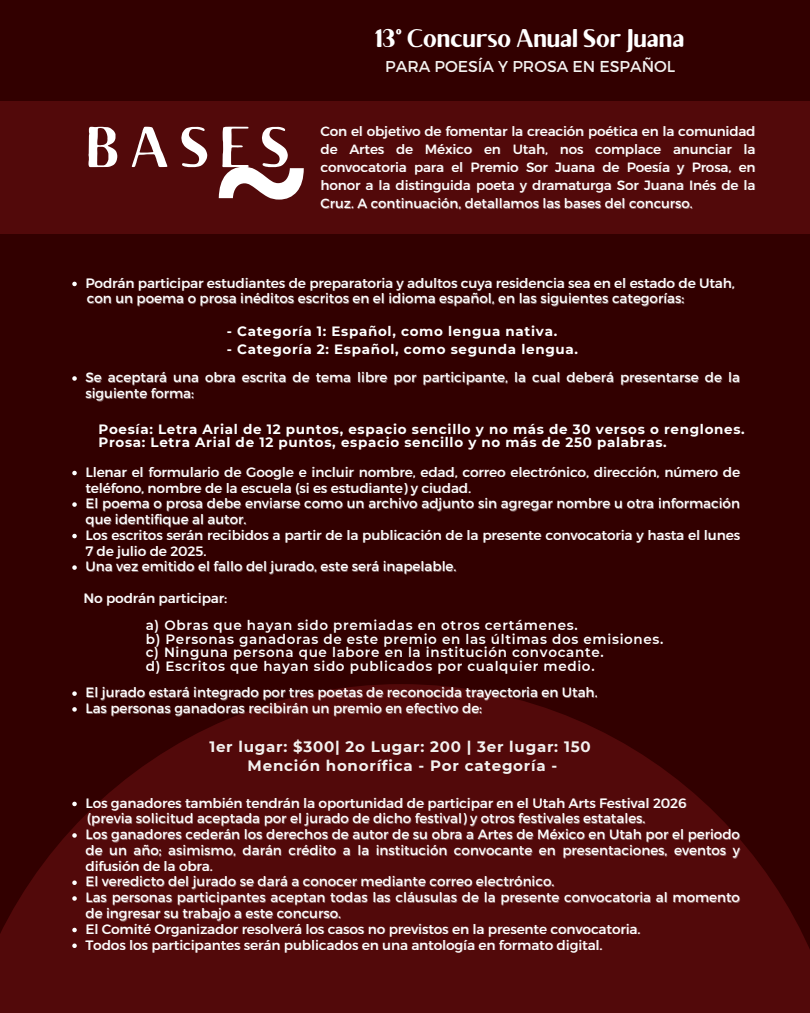
<style>
.page{position:relative;width:810px;height:1013px;background:#fff}
.page>*{position:absolute;margin:0;border:0;box-sizing:border-box;transform-origin:0 0}
.t1{font:600 176.4px "Montserrat";color:#fff}
.t2{font:57.7px "Brixton Sans TC";letter-spacing:.205em;color:#fff}
.t3{font:700 25.7px "Brixton Sans TC";color:#fff}
.t4{font:15.7px "Montserrat";color:#f3f1ef}
.t5{font:700 15.1px/19.5px "Montserrat";letter-spacing:.05em;color:#f3f1ef;text-align:center}
.t6{font:13.5px/15.8px "Montserrat";color:#fff}
.t7{font:700 13.5px/13.5px "Montserrat";letter-spacing:.05em;color:#fff}
.t8{font:600 13.5px/13.5px "Montserrat";letter-spacing:.05em;color:#fff}
.t9{font:13.3px/18px "Montserrat";color:#fff;text-align:justify}
</style>
<div class="page">
<div style="left:0;top:0;width:810px;height:1012px;background:#320000"></div>
<svg style="left:0;top:684px;width:810px;height:328px;fill:#52090a"></svg>
<svg style="left:72px;top:282px;width:5px;height:4px"></svg>
<svg style="left:72px;top:376px;width:5px;height:5px"></svg>
<svg style="left:72px;top:471px;width:5px;height:4px"></svg>
<svg style="left:72px;top:502px;width:5px;height:5px"></svg>
<svg style="left:72px;top:534px;width:5px;height:4px"></svg>
<svg style="left:72px;top:565px;width:5px;height:5px"></svg>
<svg style="left:72px;top:691px;width:5px;height:5px"></svg>
<svg style="left:72px;top:707px;width:5px;height:4px"></svg>
<svg style="left:72px;top:801px;width:5px;height:5px"></svg>
<svg style="left:72px;top:833px;width:5px;height:4px"></svg>
<svg style="left:72px;top:880px;width:5px;height:5px"></svg>
<svg style="left:72px;top:896px;width:5px;height:4px"></svg>
<svg style="left:72px;top:927px;width:5px;height:5px"></svg>
<svg style="left:72px;top:943px;width:5px;height:5px"></svg>
<div style="left:0;top:101px;width:810px;height:133px;background:#52090a"></div>
<h3 class="t3" style="left:375px;top:29px;width:311px">13º Concurso Anual Sor Juana</h3>
<p class="t4" style="left:385px;top:56px;width:292px">PARA POESÍA Y PROSA EN ESPAÑOL</p>
<h2 class="t2" style="left:86px;top:126px;width:204px">BASES</h2>
<p class="t9" style="left:321px;top:121px;width:436px">Con el objetivo de fomentar la creación poética en la comunidad de Artes de México en Utah, nos complace anunciar la convocatoria para el Premio Sor Juana de Poesía y Prosa, en honor a la distinguida poeta y dramaturga Sor Juana Inés de la</p>
<h1 class="t1" style="left:209px;top:74px;width:106px">~</h1>
<p class="t9" style="left:321px;top:193px;width:374px">Cruz. A continuación, detallamos las bases del concurso.</p>
<h2 class="t6" style="left:85px;top:274px;width:651px">Podrán participar estudiantes de preparatoria y adultos cuya residencia sea en el estado de Utah,</h2>
<p class="t6" style="left:87px;top:290px;width:599px">con un poema o prosa inéditos escritos en el idioma español, en las siguientes categorías:</p>
<p class="t7" style="left:227px;top:325px;width:332px">- Categoría 1: Español, como lengua nativa.</p>
<p class="t7" style="left:227px;top:342px;width:353px">- Categoría 2: Español, como segunda lengua.</p>
<p class="t6" style="left:85px;top:369px;width:656px">Se aceptará una obra escrita de tema libre por participante, la cual deberá presentarse de la</p>
<p class="t6" style="left:85px;top:384px;width:110px">siguiente forma:</p>
<p class="t7" style="left:98px;top:422px;width:648px">Poesía: Letra Arial de 12 puntos, espacio sencillo y no más de 30 versos o renglones.<br>Prosa: Letra Arial de 12 puntos, espacio sencillo y no más de 250 palabras.</p>
<p class="t6" style="left:85px;top:463px;width:656px">Llenar el formulario de Google e incluir nombre, edad, correo electrónico, dirección, número de</p>
<p class="t6" style="left:85px;top:479px;width:387px">teléfono, nombre de la escuela (si es estudiante) y ciudad.</p>
<p class="t6" style="left:85px;top:495px;width:656px">El poema o prosa debe enviarse como un archivo adjunto sin agregar nombre u otra información</p>
<p class="t6" style="left:85px;top:510px;width:162px">que identifique al autor.</p>
<p class="t6" style="left:85px;top:526px;width:656px">Los escritos serán recibidos a partir de la publicación de la presente convocatoria y hasta el lunes</p>
<p class="t6" style="left:85px;top:542px;width:122px">7 de julio de 2025.</p>
<p class="t6" style="left:85px;top:558px;width:373px">Una vez emitido el fallo del jurado, este será inapelable.</p>
<p class="t6" style="left:83px;top:589px;width:145px">No podrán participar:</p>
<p class="t8" style="left:146px;top:618px;width:519px">a) Obras que hayan sido premiadas en otros certámenes.<br>b) Personas ganadoras de este premio en las últimas dos emisiones. c) Ninguna persona que labore en la institución convocante.<br>d) Escritos que hayan sido publicados por cualquier medio.</p>
<p class="t6" style="left:85px;top:684px;width:514px">El jurado estará integrado por tres poetas de reconocida trayectoria en Utah.</p>
<p class="t6" style="left:85px;top:699px;width:398px">Las personas ganadoras recibirán un premio en efectivo de:</p>
<p class="t5" style="left:209px;top:736px;width:383px">1er lugar: $300| 2o Lugar: 200 | 3er lugar: 150<br>Mención honorífica - Por categoría -</p>
<p class="t6" style="left:85px;top:794px;width:603px">Los ganadores también tendrán la oportunidad de participar en el Utah Arts Festival 2026</p>
<h5 class="t6" style="left:87px;top:810px;width:560px">(previa solicitud aceptada por el jurado de dicho festival) y otros festivales estatales.</h5>
<p class="t6" style="left:85px;top:825px;width:656px">Los ganadores cederán los derechos de autor de su obra a Artes de México en Utah por el periodo</p>
<h5 class="t6" style="left:85px;top:841px;width:656px">de un año; asimismo, darán crédito a la institución convocante en presentaciones, eventos y</h5>
<h4 class="t6" style="left:85px;top:857px;width:129px">difusión de la obra.</h4>
<h5 class="t6" style="left:85px;top:873px;width:471px">El veredicto del jurado se dará a conocer mediante correo electrónico.</h5>
<p class="t6" style="left:85px;top:888px;width:656px">Las personas participantes aceptan todas las cláusulas de la presente convocatoria al momento</p>
<p class="t6" style="left:85px;top:904px;width:556px">de ingresar su trabajo a este concurso.<br>El Comité Organizador resolverá los casos no previstos en la presente convocatoria.<br>Todos los participantes serán publicados en una antología en formato digital.</p>
</div>
